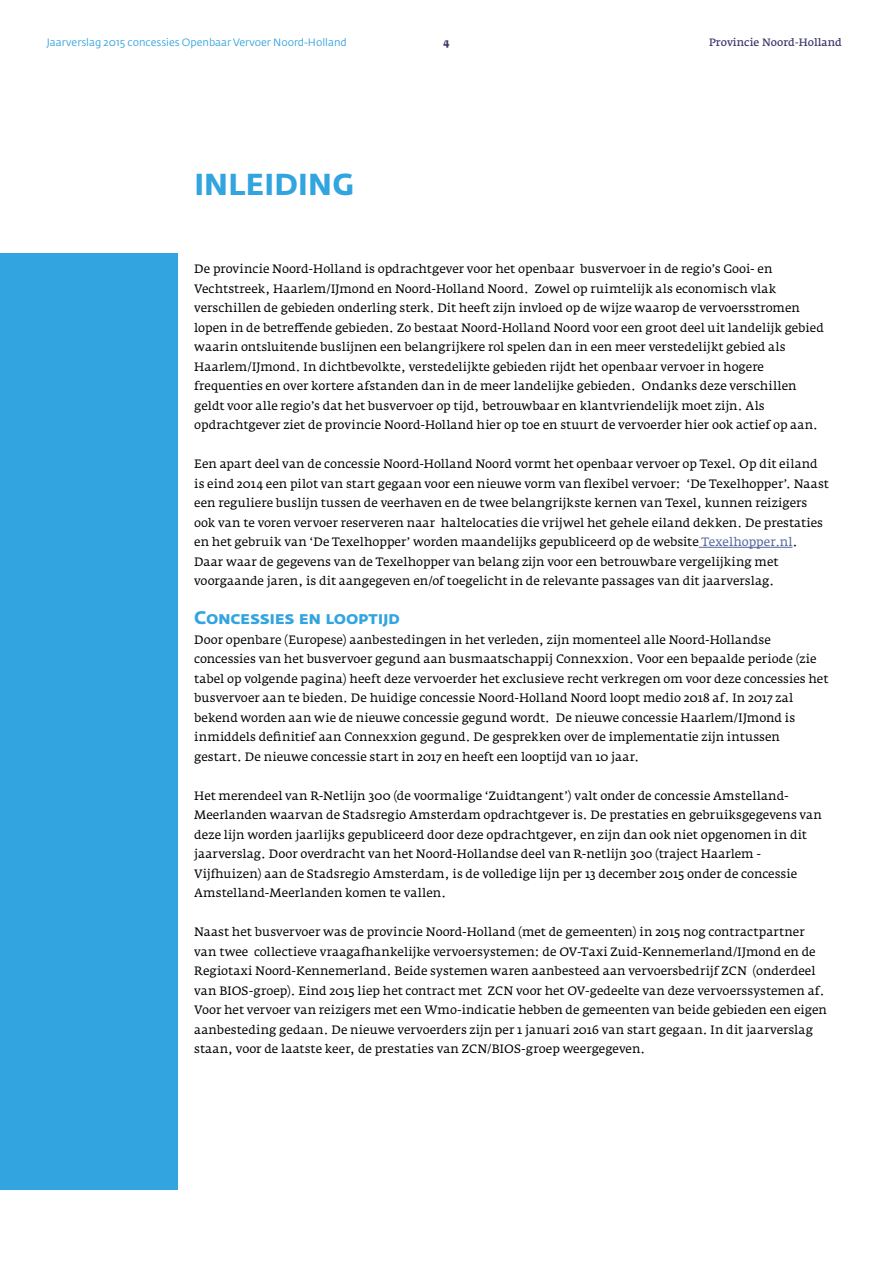
<style>
.page{position:relative;width:893px;height:1263px;background:#fff}
.page>*{position:absolute;margin:0;border:0;box-sizing:border-box;transform-origin:0 0}
.t1{font:700 30px "Fedra Sans Std";letter-spacing:.005em;color:#32a4df}
.t2{font:700 18px "Fedra Sans Std";letter-spacing:-.015em;color:#32a4df}
.t3{font:12px/19.5px "Fedra Serif A Std";color:#000}
.t4{font:10.5px "Fedra Sans Std";color:#32a4df}
.t5{font:600 10.5px "Fedra Serif A Std";color:#3a366b}
.t6{font:700 10.5px "Fedra Serif A Std";color:#3a366b}
.s1{color:#53629c}
</style>
<div class="page">
<div style="left:0;top:254px;width:177px;height:936px;background:#32a4df"></div>
<hr style="left:699px;top:547px;width:93px;height:1px;background:#53629c">
<p class="t4" style="left:47px;top:36px;width:301px">Jaarverslag 2015 concessies Openbaar Vervoer Noord-Holland</p>
<h1 class="t1" style="left:194px;top:165px;width:162px">INLEIDING</h1>
<p class="t6" style="left:443px;top:36px;width:8px">4</p>
<p class="t5" style="left:709px;top:36px;width:134px">Provincie Noord-Holland</p>
<p class="t3" style="left:194px;top:259px;width:631px">De provincie Noord-Holland is opdrachtgever voor het openbaar busvervoer in de regio’s Gooi- en Vechtstreek, Haarlem/IJmond en Noord-Holland Noord. Zowel op ruimtelijk als economisch vlak verschillen de gebieden onderling sterk. Dit heeft zijn invloed op de wijze waarop de vervoersstromen lopen in de betreffende gebieden. Zo bestaat Noord-Holland Noord voor een groot deel uit landelijk gebied waarin ontsluitende buslijnen een belangrijkere rol spelen dan in een meer verstedelijkt gebied als Haarlem/IJmond. In dichtbevolkte, verstedelijkte gebieden rijdt het openbaar vervoer in hogere frequenties en over kortere afstanden dan in de meer landelijke gebieden. Ondanks deze verschillen geldt voor alle regio’s dat het busvervoer op tijd, betrouwbaar en klantvriendelijk moet zijn. Als opdrachtgever ziet de provincie Noord-Holland hier op toe en stuurt de vervoerder hier ook actief op aan.</p>
<p class="t3" style="left:194px;top:454px;width:636px">Een apart deel van de concessie Noord-Holland Noord vormt het openbaar vervoer op Texel. Op dit eiland is eind 2014 een pilot van start gegaan voor een nieuwe vorm van flexibel vervoer: ‘De Texelhopper’. Naast een reguliere buslijn tussen de veerhaven en de twee belangrijkste kernen van Texel, kunnen reizigers ook van te voren vervoer reserveren naar haltelocaties die vrijwel het gehele eiland dekken. De prestaties en het gebruik van ‘De Texelhopper’ worden maandelijks gepubliceerd op de website <span class="s1">Texelhopper.nl</span>.<br>Daar waar de gegevens van de Texelhopper van belang zijn voor een betrouwbare vergelijking met voorgaande jaren, is dit aangegeven en/of toegelicht in de relevante passages van dit jaarverslag.</p>
<h2 class="t2" style="left:194px;top:606px;width:207px">Concessies en looptijd</h2>
<p class="t3" style="left:194px;top:630px;width:636px">Door openbare (Europese) aanbestedingen in het verleden, zijn momenteel alle Noord-Hollandse concessies van het busvervoer gegund aan busmaatschappij Connexxion. Voor een bepaalde periode (zie tabel op volgende pagina) heeft deze vervoerder het exclusieve recht verkregen om voor deze concessies het busvervoer aan te bieden. De huidige concessie Noord-Holland Noord loopt medio 2018 af. In 2017 zal bekend worden aan wie de nieuwe concessie gegund wordt. De nieuwe concessie Haarlem/IJmond is inmiddels definitief aan Connexxion gegund. De gesprekken over de implementatie zijn intussen gestart. De nieuwe concessie start in 2017 en heeft een looptijd van 10 jaar.</p>
<p class="t3" style="left:194px;top:786px;width:629px">Het merendeel van R-Netlijn 300 (de voormalige ‘Zuidtangent’) valt onder de concessie Amstelland-Meerlanden waarvan de Stadsregio Amsterdam opdrachtgever is. De prestaties en gebruiksgegevens van deze lijn worden jaarlijks gepubliceerd door deze opdrachtgever, en zijn dan ook niet opgenomen in dit jaarverslag. Door overdracht van het Noord-Hollandse deel van R-netlijn 300 (traject Haarlem - Vijfhuizen) aan de Stadsregio Amsterdam, is de volledige lijn per 13 december 2015 onder de concessie Amstelland-Meerlanden komen te vallen.</p>
<p class="t3" style="left:194px;top:922px;width:634px">Naast het busvervoer was de provincie Noord-Holland (met de gemeenten) in 2015 nog contractpartner van twee collectieve vraagafhankelijke vervoersystemen: de OV-Taxi Zuid-Kennemerland/IJmond en de Regiotaxi Noord-Kennemerland. Beide systemen waren aanbesteed aan vervoersbedrijf ZCN (onderdeel van BIOS-groep). Eind 2015 liep het contract met ZCN voor het OV-gedeelte van deze vervoerssystemen af.<br>Voor het vervoer van reizigers met een Wmo-indicatie hebben de gemeenten van beide gebieden een eigen aanbesteding gedaan. De nieuwe vervoerders zijn per 1 januari 2016 van start gegaan. In dit jaarverslag staan, voor de laatste keer, de prestaties van ZCN/BIOS-groep weergegeven.</p>
</div>
